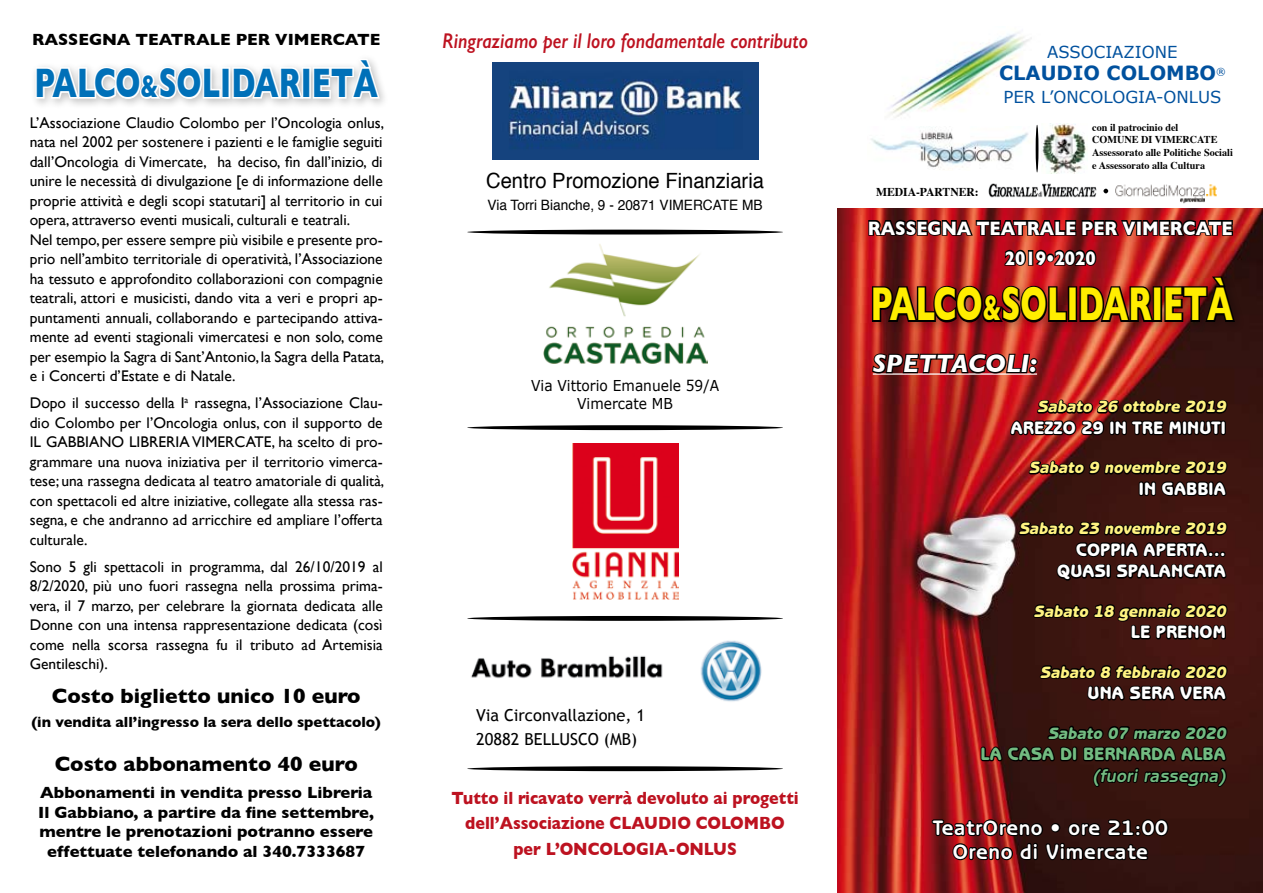
<style>
.page{position:relative;width:1263px;height:893px;background:#fff}
.page>*{position:absolute;margin:0;border:0;box-sizing:border-box;transform-origin:0 0}
.t1{font:700 48.3px "Gill Sans";color:#ffed00;scale:.64 1}
.t2{font:700 42px "Gill Sans";color:#0070b8;scale:.7 1}
.t3{font:italic 700 25.5px "Gill Sans";color:#fff}
.t4{font:italic 600 21.45px "Gill Sans";color:#bd1220;scale:.86 1}
.t5{font:700 21px "Gill Sans";color:#000}
.t6{font:700 21px/24px "Benguiat Gothic";letter-spacing:.03em;color:#fff;text-align:center}
.t7{font:21px "Helvetica";color:#000;scale:.96 1}
.t8{font:700 19.8px/30px "Gill Sans";color:#fff;text-align:center;scale:.87 1}
.t9{font:700 19.5px "Verdana";color:#00519e}
.t10{font:700 18px/25.5px "Gill Sans";color:#bd1220;text-align:center;scale:.89 1}
.t11{font:800 18px/21.6px "Benguiat Gothic";letter-spacing:.01em;color:#fff;text-align:right}
.t12{font:800 18px "Benguiat Gothic";letter-spacing:.01em;color:#73bb81}
.t13{font:italic 700 18px "Benguiat Gothic";letter-spacing:.01em;color:#73bb81}
.t14{font:700 16.5px/19.5px "Gill Sans";color:#000;text-align:center}
.t15{font:italic 800 16.5px "Benguiat Gothic";letter-spacing:.01em;color:#fff381}
.t16{font:16.5px/24px "Trebuchet MS";color:#000}
.t17{font:16.5px "Verdana";color:#00519e}
.t18{font:italic 800 16.5px "Benguiat Gothic";letter-spacing:.01em;color:#73bb81}
.t19{font:15.45px/19.5px "Gill Sans";color:#000;text-align:justify}
.t20{font:700 15px "Gill Sans";color:#000}
.t21{font:15px/18px "Verdana";color:#000;text-align:center;scale:.92 1}
.t22{font:14.25px "Helvetica";color:#000;scale:.96 1}
.t23{font:700 12px "Times";color:#000}
.t24{font:700 10.5px/12.6px "Times";color:#000}
.s1{font-size:31.5px}
.s2{font-size:35.7px}
</style>
<div class="page">
<img style="left:492px;top:63px;width:266px;height:96px">
<img style="left:543px;top:244px;width:164px;height:120px">
<img style="left:572px;top:443px;width:106px;height:157px">
<div style="left:30px;top:53px;width:359px;height:57px;background:#000;opacity:.25"></div>
<svg style="left:34px;top:65px;width:188px;height:36px"></svg>
<div style="left:221px;top:67px;width:9px;height:32px;border:3px solid #fff"></div>
<svg style="left:231px;top:65px;width:74px;height:36px"></svg>
<div style="left:302px;top:67px;width:9px;height:32px;border:3px solid #fff"></div>
<svg style="left:311px;top:56px;width:71px;height:44px"></svg>
<img style="left:890px;top:32px;width:148px;height:96px">
<img style="left:988px;top:184px;width:109px;height:13px">
<img style="left:1115px;top:184px;width:102px;height:20px">
<svg style="left:1103px;top:189px;width:5px;height:4px"></svg>
<img style="left:871px;top:127px;width:162px;height:43px">
<hr style="left:1036px;top:125px;width:2px;height:47px;background:#000;border-radius:50%">
<img style="left:1042px;top:124px;width:45px;height:49px">
<img style="left:838px;top:208px;width:425px;height:685px">
<svg style="left:871px;top:351px;width:168px;height:24px;background:#6b1e1d"></svg>
<svg style="left:867px;top:218px;width:367px;height:19px;background:#50100f"></svg>
<svg style="left:1003px;top:248px;width:24px;height:20px"></svg>
<div style="left:1028px;top:250px;width:5px;height:16px;border:2px solid #000"></div>
<svg style="left:1033px;top:248px;width:65px;height:20px"></svg>
<div style="left:866px;top:272px;width:378px;height:61px;background:#000;opacity:.25"></div>
<svg style="left:870px;top:284px;width:198px;height:41px;background:#5c1311"></svg>
<div style="left:1068px;top:286px;width:9px;height:36px;border:3px solid #000"></div>
<svg style="left:1078px;top:284px;width:77px;height:40px;background:#5a1613"></svg>
<div style="left:1153px;top:286px;width:9px;height:36px;border:3px solid #000"></div>
<svg style="left:1163px;top:274px;width:74px;height:49px;background:#511511"></svg>
<svg style="left:930px;top:818px;width:239px;height:63px;background:#400f0e"></svg>
<svg style="left:1009px;top:398px;width:220px;height:99px;background:#45110e"></svg>
<svg style="left:1017px;top:520px;width:212px;height:121px;background:#2c0e0b"></svg>
<svg style="left:979px;top:663px;width:250px;height:126px;background:#310f0c"></svg>
<img style="left:471px;top:640px;width:291px;height:62px">
<div style="left:467px;top:616px;width:316px;height:5px;background:#000;border-radius:50%"></div>
<div style="left:467px;top:425px;width:316px;height:5px;background:#000;border-radius:50%"></div>
<hr style="left:467px;top:230px;width:316px;height:4px;background:#000;border-radius:50%">
<div style="left:467px;top:766px;width:316px;height:5px;background:#000;border-radius:50%"></div>
<p class="t14" style="left:32px;top:30px;width:350px">RASSEGNA TEATRALE PER VIMERCATE</p>
<h2 class="t2" style="left:35px;top:50px;width:492px">PALCO<span class="s1">&amp;</span>SOLIDARIETÀ</h2>
<p class="t19" style="left:30px;top:112px;width:356px;text-align:left">L’Associazione Claudio Colombo per l’Oncologia onlus, nata nel 2002 per sostenere i pazienti e le famiglie seguiti dall’Oncologia di Vimercate, ha deciso, fin dall’inizio, di unire le necessità di divulgazione [e di informazione delle proprie attività e degli scopi statutari] al territorio in cui opera, attraverso eventi musicali, culturali e teatrali.<br>Nel tempo, per essere sempre più visibile e presente pro&shy;prio nell’ambito territoriale di operatività, l’Associazione ha tessuto e approfondito collaborazioni con compagnie teatrali, attori e musicisti, dando vita a veri e propri ap&shy;puntamenti annuali, collaborando e partecipando attiva&shy;mente ad eventi stagionali vimercatesi e non solo, come per esempio la Sagra di Sant’Antonio, la Sagra della Patata, e i Concerti d’Estate e di Natale.</p>
<p class="t19" style="left:30px;top:393px;width:356px">Dopo il successo della I<sup>a</sup> rassegna, l’Associazione Clau&shy;dio Colombo per l’Oncologia onlus, con il supporto de IL GABBIANO LIBRERIA VIMERCATE, ha scelto di pro&shy;grammare una nuova iniziativa per il territorio vimerca&shy;tese; una rassegna dedicata al teatro amatoriale di qualità, con spettacoli ed altre iniziative, collegate alla stessa ras&shy;segna, e che andranno ad arricchire ed ampliare l’offerta culturale.</p>
<p class="t19" style="left:30px;top:556px;width:354px">Sono 5 gli spettacoli in programma, dal 26/10/2019 al 8/2/2020, più uno fuori rassegna nella prossima prima&shy;vera, il 7 marzo, per celebrare la giornata dedicata alle Donne con una intensa rappresentazione dedicata (così come nella scorsa rassegna fu il tributo ad Artemisia Gentileschi).</p>
<h3 class="t5" style="left:52px;top:680px;width:310px">Costo biglietto unico 10 euro</h3>
<p class="t20" style="left:32px;top:710px;width:351px">(in vendita all’ingresso la sera dello spettacolo)</p>
<h3 class="t5" style="left:55px;top:747px;width:305px">Costo abbonamento 40 euro</h3>
<p class="t14" style="left:38px;top:782px;width:337px">Abbonamenti in vendita presso Libreria Il Gabbiano, a partire da fine settembre, mentre le prenotazioni potranno essere effettuate telefonando al 340.7333687</p>
<h3 class="t4" style="left:442px;top:28px;width:427px">Ringraziamo per il loro fondamentale contributo</h3>
<h3 class="t7" style="left:486px;top:164px;width:291px">Centro Promozione Finanziaria</h3>
<p class="t22" style="left:487px;top:194px;width:288px">Via Torri Bianche, 9 - 20871 VIMERCATE MB</p>
<p class="t21" style="left:531px;top:377px;width:206px">Via Vittorio Emanuele 59/A<br>Vimercate MB</p>
<p class="t16" style="left:476px;top:704px;width:170px">Via Circonvallazione, 1<br>20882 BELLUSCO (MB)</p>
<p class="t10" style="left:451px;top:785px;width:392px">Tutto il ricavato verrà devoluto ai progetti dell’Associazione CLAUDIO COLOMBO per L’ONCOLOGIA-ONLUS</p>
<p class="t23" style="left:876px;top:180px;width:104px">media-partner:</p>
<p class="t17" style="left:1047px;top:41px;width:132px">ASSOCIAZIONE</p>
<p class="t9" style="left:999px;top:61px;width:228px">CLAUDIO COLOMBO<sup>®</sup></p>
<p class="t17" style="left:1003px;top:86px;width:219px">PER L’ONCOLOGIA-ONLUS</p>
<p class="t24" style="left:1092px;top:120px;width:88px">con il patrocinio del<br>COMUNE DI VIMER</p>
<p class="t24" style="left:1092px;top:132px;width:142px;text-indent:98px">CATE<br>Assessorato alle Politiche Sociali e Assessorato alla Cultura</p>
<p class="t8" style="left:868px;top:212px;width:421px">RASSEGNA TEATRALE PER VIMERCATE<br>2019•2020</p>
<h1 class="t1" style="left:871px;top:266px;width:568px">PALCO<span class="s2">&amp;</span>SOLIDARIETÀ</h1>
<h3 class="t3" style="left:873px;top:349px;width:166px">SPETTACOLI:</h3>
<p class="t15" style="left:1037px;top:397px;width:190px">Sabato 26 ottobre 2019</p>
<p class="t11" style="left:1011px;top:417px;width:216px">AREZZO 29 IN TRE MINUTI</p>
<p class="t15" style="left:1029px;top:458px;width:198px">Sabato 9 novembre 2019</p>
<p class="t11" style="left:1139px;top:478px;width:88px">IN GABBIA</p>
<p class="t15" style="left:1019px;top:519px;width:208px">Sabato 23 novembre 2019</p>
<p class="t11" style="left:1057px;top:539px;width:170px">COPPIA APERTA…<br>QUASI SPALANCATA</p>
<p class="t15" style="left:1034px;top:601px;width:193px">Sabato 18 gennaio 2020</p>
<p class="t11" style="left:1131px;top:621px;width:96px">LE PRENOM</p>
<p class="t15" style="left:1040px;top:662px;width:187px">Sabato 8 febbraio 2020</p>
<p class="t11" style="left:1087px;top:682px;width:140px">UNA SERA VERA</p>
<p class="t18" style="left:1048px;top:723px;width:179px">Sabato 07 marzo 2020</p>
<p class="t12" style="left:980px;top:743px;width:247px">LA CASA DI BERNARDA ALBA</p>
<p class="t13" style="left:1092px;top:765px;width:135px">(fuori rassegna)</p>
<h3 class="t6" style="left:933px;top:816px;width:237px">TeatrOreno • ore 21:00<br>Oreno di Vimercate</h3>
</div>
